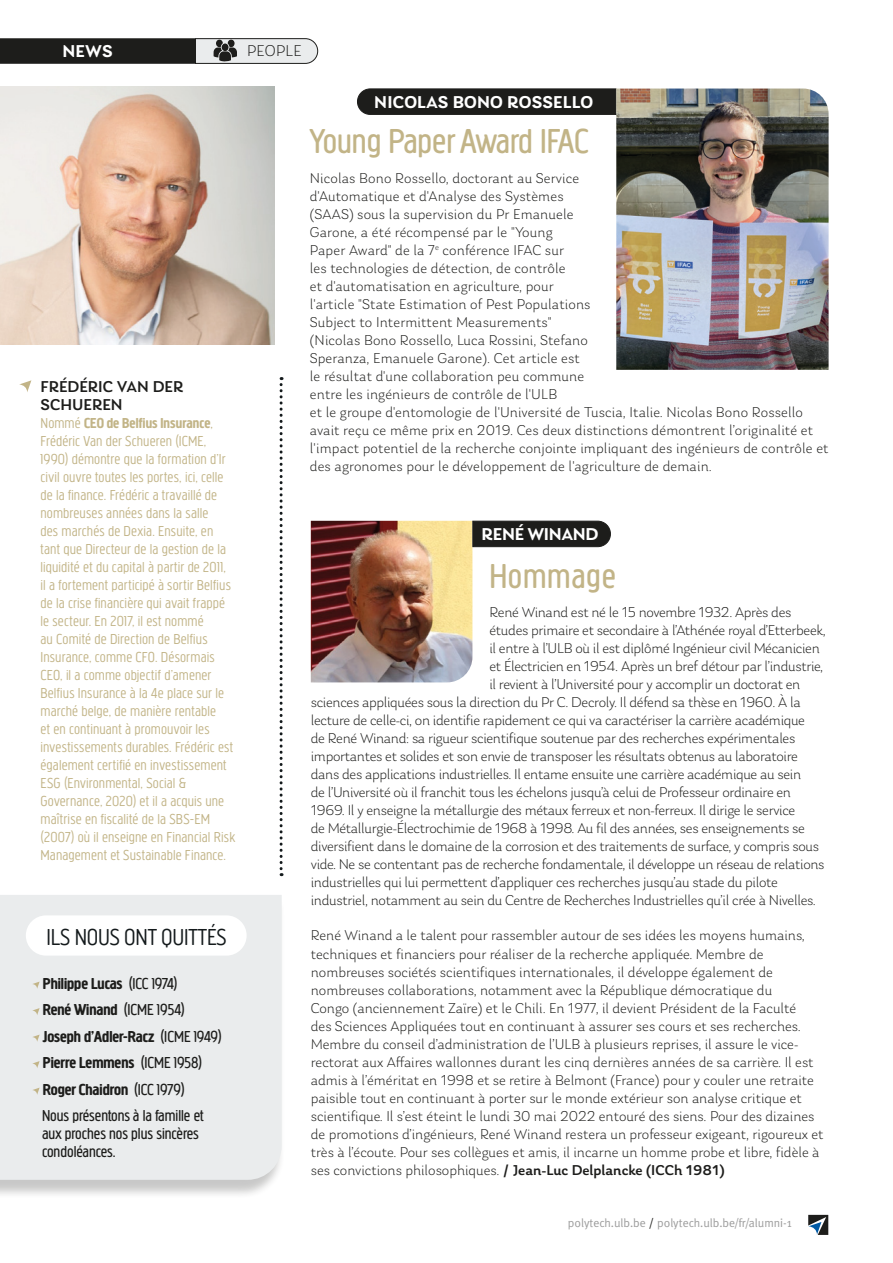
<style>
.page{position:relative;width:893px;height:1263px;background:#fff}
.page>*{position:absolute;margin:0;border:0;box-sizing:border-box;transform-origin:0 0}
.titre{font:36px "Creighton Pro";color:#c2b487}
.titre-2{font:36px "Creighton Pro";letter-spacing:.02em;color:#c2b487}
.t1{font:300 24px "Creighton Pro";letter-spacing:-.01em;color:#141a1c}
.surtitre{font:600 18px "Laca";letter-spacing:.01em;color:#fff}
.surtitre-2{font:600 18px "Laca";letter-spacing:-.015em;color:#fff}
.t2{font:700 16.5px "Creighton Pro";color:#1d1d1b}
.t3{font:16.5px/18px "Creighton Pro";color:#1d1d1b}
.t4{font:500 16.5px/18px "Laca";color:#1d1d1b}
.t5{font:300 16.5px "Laca";letter-spacing:.01em;color:#1d1d1b}
.NEWS___BODY{font:300 15px/18px "Laca";color:#1d1d1b}
.NEWS___BODY-2{font:300 15px "Laca";letter-spacing:-.02em;color:#1d1d1b}
.t6{font:300 15px/18px "Creighton Pro";letter-spacing:.01em;color:#c2b487}
.t7{font:12px "Meta";color:#9d9d9d}
.s1{font-weight:700}
.s2{font-weight:400}
.s3{font-weight:500}
.s4{color:#1d1d1b}
</style>
<div class="page">
<div style="left:0;top:897px;width:286px;height:302px;background:#1d1d1b;opacity:.24"></div>
<div style="left:0;top:895px;width:282px;height:285px;background:#eaeced"></div>
<svg style="left:32px;top:981px;width:8px;height:8px"></svg>
<svg style="left:32px;top:1008px;width:8px;height:7px"></svg>
<svg style="left:32px;top:1034px;width:8px;height:8px"></svg>
<svg style="left:32px;top:1061px;width:8px;height:7px"></svg>
<svg style="left:32px;top:1087px;width:8px;height:8px"></svg>
<div style="left:26px;top:915px;width:221px;height:40px;background:#fff;border-radius:20px"></div>
<img style="left:0;top:86px;width:275px;height:258px">
<svg style="left:19px;top:380px;width:12px;height:12px"></svg>
<svg style="left:0;top:38px;width:318px;height:26px;background:#5f605f"></svg>
<svg style="left:808px;top:1214px;width:21px;height:21px"></svg>
<svg style="left:280px;top:377px;width:3px;height:499px"></svg>
<svg style="left:357px;top:88px;width:260px;height:27px;background:#222220"></svg>
<img style="left:311px;top:521px;width:161px;height:161px">
<svg style="left:472px;top:520px;width:139px;height:27px;background:#282826"></svg>
<img style="left:616px;top:89px;width:213px;height:281px">
<p class="surtitre" style="left:62px;top:40px;width:52px">NEWS</p>
<p class="t5" style="left:247px;top:41px;width:56px">PEOPLE</p>
<p class="t4" style="left:40px;top:378px;width:144px">FRÉDÉRIC VAN DER<br>SCHUEREN</p>
<p class="t6" style="left:40px;top:414px;width:196px">Nommé <span class="s1">CEO de Belfius Insurance</span>, Frédéric Van der Schueren (ICME, 1990) démontre que la formation d’Ir civil ouvre toutes les portes, ici, celle de la finance. Frédéric a travaillé de nombreuses années dans la salle<br>des marchés de Dexia. Ensuite, en tant que Directeur de la gestion de la liquidité et du capital à partir de 2011,<br>il a fortement participé à sortir Belfius de la crise financière qui avait frappé le secteur. En 2017, il est nommé<br>au Comité de Direction de Belfius Insurance, comme CFO. Désormais CEO, il a comme objectif d’amener Belfius Insurance à la 4e place sur le marché belge, de manière rentable<br>et en continuant à promouvoir les investissements durables. Frédéric est également certifié en investissement ESG (Environmental, Social &amp; Governance, 2020) et il a acquis une maîtrise en fiscalité de la SBS-EM (2007) où il enseigne en Financial Risk Management et Sustainable Finance.</p>
<p class="t1" style="left:47px;top:923px;width:181px">ILS NOUS ONT QUITTÉS</p>
<p class="t2" style="left:43px;top:974px;width:136px">Philippe Lucas <span class="s2">(ICC 1974)</span></p>
<p class="t2" style="left:43px;top:1000px;width:143px">René Winand <span class="s2">(ICME 1954)</span></p>
<p class="t2" style="left:43px;top:1027px;width:180px">Joseph d’Adler-Racz <span class="s2">(ICME 1949)</span></p>
<p class="t2" style="left:43px;top:1053px;width:161px">Pierre Lemmens <span class="s2">(ICME 1958)</span></p>
<p class="t2" style="left:43px;top:1080px;width:143px">Roger Chaidron <span class="s2">(ICC 1979)</span></p>
<p class="t3" style="left:42px;top:1107px;width:163px">Nous présentons à la famille et aux proches nos plus sincères condoléances.</p>
<p class="surtitre" style="left:374px;top:91px;width:220px">NICOLAS BONO ROSSELLO</p>
<p class="titre" style="left:310px;top:121px;width:280px">Young Paper Award IFAC</p>
<p class="NEWS___BODY" style="left:310px;top:169px;width:520px">Nicolas Bono Rossello, doctorant au Service<br>d'Automatique et d'Analyse des Systèmes<br>(SAAS) sous la supervision du Pr Emanuele<br>Garone, a été récompensé par le "Young<br>Paper Award" de la 7<sup>e</sup> conférence IFAC sur<br>les technologies de détection, de contrôle<br>et d'automatisation en agriculture, pour<br>l'article "State Estimation of Pest Populations<br>Subject to Intermittent Measurements"<br>(Nicolas Bono Rossello, Luca Rossini, Stefano<br>Speranza, Emanuele Garone). Cet article est<br>le résultat d'une collaboration peu commune<br>entre les ingénieurs de contrôle de l'ULB<br>et le groupe d'entomologie de l'Université de Tuscia, Italie. Nicolas Bono Rossello avait reçu ce même prix en 2019. Ces deux distinctions démontrent l’originalité et l'impact potentiel de la recherche conjointe impliquant des ingénieurs de contrôle et des agronomes pour le développement de l'agriculture de demain.</p>
<p class="surtitre-2" style="left:481px;top:524px;width:119px">RENÉ WINAND</p>
<p class="titre-2" style="left:489px;top:555px;width:128px">Hommage</p>
<p class="NEWS___BODY-2" style="left:489px;top:604px;width:303px">René Winand est né le 15 novembre 1932. Après des</p>
<p class="NEWS___BODY-2" style="left:489px;top:622px;width:338px">études primaire et secondaire à l’Athénée royal d’Etterbeek,</p>
<p class="NEWS___BODY-2" style="left:489px;top:640px;width:332px">il entre à l’ULB où il est diplômé Ingénieur civil Mécanicien</p>
<p class="NEWS___BODY-2" style="left:489px;top:658px;width:335px">et Électricien en 1954. Après un bref détour par l’industrie,</p>
<p class="NEWS___BODY-2" style="left:489px;top:676px;width:312px">il revient à l’Université pour y accomplir un doctorat en</p>
<p class="NEWS___BODY-2" style="left:311px;top:694px;width:491px">sciences appliquées sous la direction du Pr C. Decroly. Il défend sa thèse en 1960. À la</p>
<p class="NEWS___BODY-2" style="left:311px;top:712px;width:496px">lecture de celle-ci, on identifie rapidement ce qui va caractériser la carrière académique</p>
<p class="NEWS___BODY-2" style="left:311px;top:730px;width:486px">de René Winand: sa rigueur scientifique soutenue par des recherches expérimentales</p>
<p class="NEWS___BODY-2" style="left:311px;top:748px;width:489px">importantes et solides et son envie de transposer les résultats obtenus au laboratoire</p>
<p class="NEWS___BODY-2" style="left:311px;top:766px;width:492px">dans des applications industrielles. Il entame ensuite une carrière académique au sein</p>
<p class="NEWS___BODY-2" style="left:311px;top:784px;width:482px">de l’Université où il franchit tous les échelons jusqu’à celui de Professeur ordinaire en</p>
<p class="NEWS___BODY-2" style="left:311px;top:802px;width:486px">1969. Il y enseigne la métallurgie des métaux ferreux et non-ferreux. Il dirige le service</p>
<p class="NEWS___BODY-2" style="left:311px;top:820px;width:496px">de Métallurgie-Électrochimie de 1968 à 1998. Au fil des années, ses enseignements se</p>
<p class="NEWS___BODY-2" style="left:311px;top:838px;width:510px">diversifient dans le domaine de la corrosion et des traitements de surface, y compris sous</p>
<p class="NEWS___BODY-2" style="left:311px;top:856px;width:515px">vide. Ne se contentant pas de recherche fondamentale, il développe un réseau de relations</p>
<p class="NEWS___BODY-2" style="left:311px;top:874px;width:469px">industrielles qui lui permettent d’appliquer ces recherches jusqu’au stade du pilote</p>
<p class="NEWS___BODY-2" style="left:311px;top:892px;width:506px">industriel, notamment au sein du Centre de Recherches Industrielles qu’il crée à Nivelles.</p>
<p class="NEWS___BODY" style="left:311px;top:927px;width:514px">René Winand a le talent pour rassembler autour de ses idées les moyens humains, techniques et financiers pour réaliser de la recherche appliquée. Membre de nombreuses sociétés scientifiques internationales, il développe également de nombreuses collaborations, notamment avec la République démocratique du<br>Congo (anciennement Zaïre) et le Chili. En 1977, il devient Président de la Faculté<br>des Sciences Appliquées tout en continuant à assurer ses cours et ses recherches.<br>Membre du conseil d’administration de l’ULB à plusieurs reprises, il assure le vice&shy;rectorat aux Affaires wallonnes durant les cinq dernières années de sa carrière. Il est admis à l’éméritat en 1998 et se retire à Belmont (France) pour y couler une retraite paisible tout en continuant à porter sur le monde extérieur son analyse critique et scientifique. Il s’est éteint le lundi 30 mai 2022 entouré des siens. Pour des dizaines de promotions d’ingénieurs, René Winand restera un professeur exigeant, rigoureux et très à l’écoute. Pour ses collègues et amis, il incarne un homme probe et libre, fidèle à ses convictions philosophiques. <span class="s3">/ Jean-Luc Delplancke (ICCh 1981)</span></p>
<p class="t7" style="left:568px;top:1216px;width:225px">polytech.ulb.be <span class="s4">/</span> polytech.ulb.be/fr/alumni-1</p>
</div>
